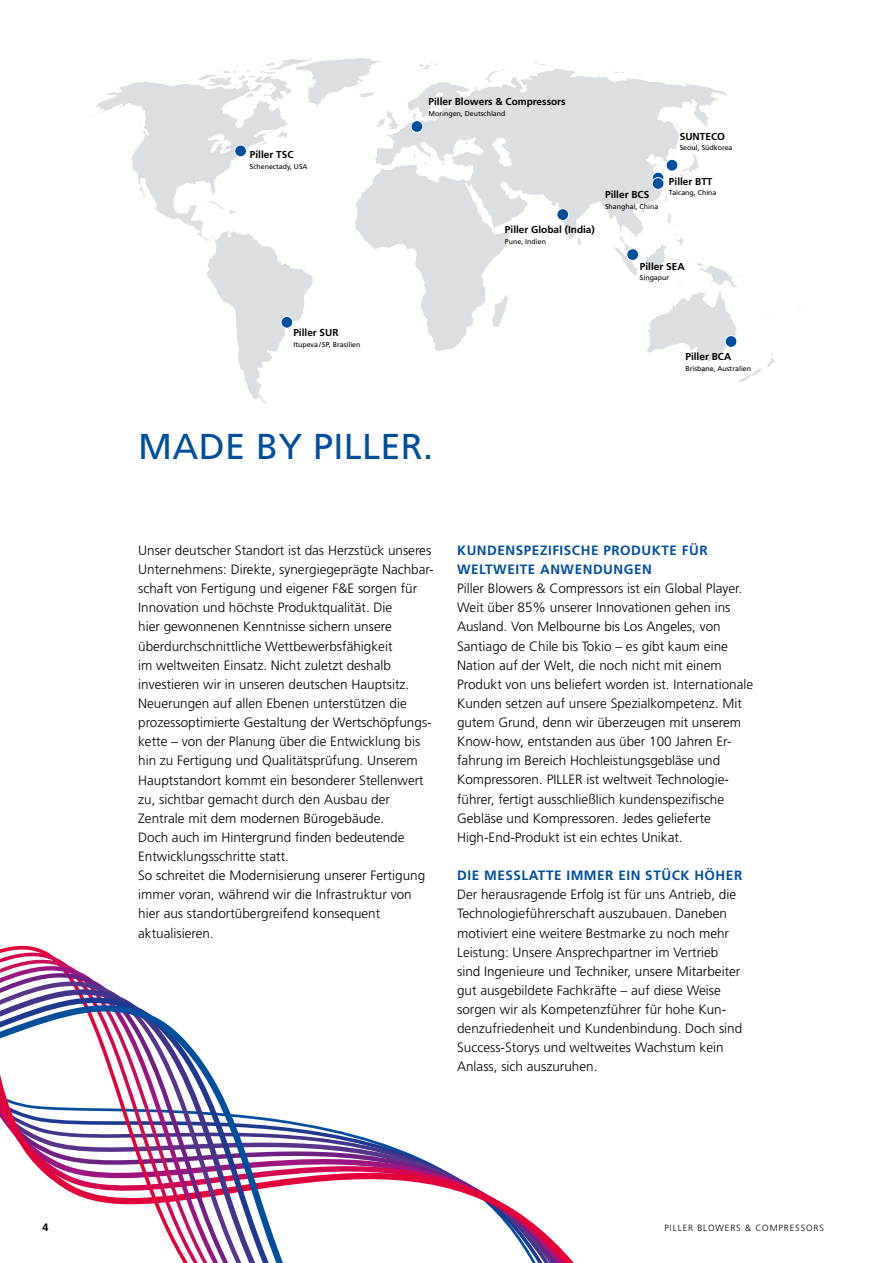
<style>
.page{position:relative;width:893px;height:1263px;background:#fff}
.page>*{position:absolute;margin:0;border:0;box-sizing:border-box;transform-origin:0 0}
.t1{font:36px "Frutiger LT Std";letter-spacing:.01em;color:#004e9e}
.t2{font:300 13.5px/19.2px "Frutiger LT Std";color:#000}
.t3{font:700 13.5px/19.2px "Frutiger LT Std";letter-spacing:.04em;color:#004e9e}
.t4{font:700 10.8px "Frutiger LT Std";color:#000}
.t5{font:700 10.05px "Frutiger LT Std";color:#000}
.t6{font:300 9px "Frutiger LT Std";letter-spacing:.1em;color:#000}
.t7{font:7.05px "Frutiger LT Std";color:#000}
</style>
<div class="page">
<svg style="left:90px;top:58px;width:709px;height:345px"></svg>
<div style="left:627px;top:249px;width:12px;height:11px;background:#004e9e;border-radius:50%"></div>
<div style="left:626px;top:248px;width:13px;height:13px;border:1px solid #fff;border-radius:50%"></div>
<div style="left:666px;top:159px;width:12px;height:12px;background:#004e9e;border-radius:50%"></div>
<div style="left:666px;top:159px;width:12px;height:13px;border:1px solid #fff;border-radius:50%"></div>
<div style="left:557px;top:209px;width:12px;height:11px;background:#004e9e;border-radius:50%"></div>
<div style="left:556px;top:208px;width:13px;height:13px;border:1px solid #fff;border-radius:50%"></div>
<div style="left:652px;top:172px;width:12px;height:12px;background:#004e9e;border-radius:50%"></div>
<div style="left:652px;top:172px;width:12px;height:12px;border:1px solid #fff;border-radius:50%"></div>
<div style="left:652px;top:178px;width:12px;height:11px;background:#004e9e;border-radius:50%"></div>
<div style="left:652px;top:177px;width:12px;height:13px;border:1px solid #fff;border-radius:50%"></div>
<div style="left:411px;top:121px;width:12px;height:11px;background:#004e9e;border-radius:50%"></div>
<div style="left:411px;top:120px;width:12px;height:13px;border:1px solid #fff;border-radius:50%"></div>
<div style="left:235px;top:145px;width:11px;height:12px;background:#004e9e;border-radius:50%"></div>
<div style="left:234px;top:145px;width:13px;height:12px;border:1px solid #fff;border-radius:50%"></div>
<div style="left:281px;top:316px;width:12px;height:12px;background:#004e9e;border-radius:50%"></div>
<div style="left:280px;top:316px;width:13px;height:13px;border:1px solid #fff;border-radius:50%"></div>
<div style="left:725px;top:336px;width:12px;height:11px;background:#004e9e;border-radius:50%"></div>
<div style="left:725px;top:335px;width:12px;height:13px;border:1px solid #fff;border-radius:50%"></div>
<svg style="left:0;top:945px;width:574px;height:318px"></svg>
<svg style="left:0;top:1028px;width:6px;height:29px"></svg>
<p class="t5" style="left:250px;top:149px;width:45px">Piller TSC</p>
<p class="t7" style="left:250px;top:162px;width:59px">Schenectady, USA</p>
<p class="t5" style="left:293px;top:326px;width:47px">Piller SUR</p>
<p class="t7" style="left:293px;top:340px;width:69px">Itupeva / SP, Brasilien</p>
<p class="t5" style="left:428px;top:96px;width:139px">Piller Blowers &amp; Compressors</p>
<p class="t7" style="left:428px;top:109px;width:78px">Moringen, Deutschland</p>
<p class="t5" style="left:505px;top:224px;width:91px">Piller Global (India)</p>
<p class="t7" style="left:505px;top:237px;width:43px">Pune, Indien</p>
<p class="t5" style="left:605px;top:189px;width:46px">Piller BCS</p>
<p class="t7" style="left:605px;top:202px;width:55px">Shanghai, China</p>
<p class="t5" style="left:680px;top:130px;width:47px">SUNTECO</p>
<p class="t7" style="left:680px;top:144px;width:54px">Seoul, Südkorea</p>
<p class="t5" style="left:669px;top:175px;width:45px">Piller BTT</p>
<p class="t7" style="left:669px;top:189px;width:49px">Taicang, China</p>
<p class="t5" style="left:640px;top:260px;width:46px">Piller SEA</p>
<p class="t7" style="left:640px;top:274px;width:31px">Singapur</p>
<p class="t5" style="left:685px;top:351px;width:47px">Piller BCA</p>
<p class="t7" style="left:685px;top:364px;width:67px">Brisbane, Australien</p>
<h1 class="t1" style="left:138px;top:426px;width:297px">MADE BY PILLER.</h1>
<p class="t2" style="left:138px;top:541px;width:296px">Unser deutscher Standort ist das Herzstück unseres Unternehmens: Direkte, synergiegeprägte Nachbar&shy;schaft von Fertigung und eigener F&amp;E sorgen für Innovation und höchste Produktqualität. Die<br>hier gewonnenen Kenntnisse sichern unsere überdurchschnittliche Wettbewerbsfähigkeit<br>im weltweiten Einsatz. Nicht zuletzt deshalb investieren wir in unseren deutschen Hauptsitz.<br>Neuerungen auf allen Ebenen unterstützen die prozessoptimierte Gestaltung der Wertschöpfungs&shy;kette – von der Planung über die Entwicklung bis hin zu Fertigung und Qualitätsprüfung. Unserem Hauptstandort kommt ein besonderer Stellenwert zu, sichtbar gemacht durch den Ausbau der Zentrale mit dem modernen Bürogebäude.<br>Doch auch im Hintergrund finden bedeutende Entwicklungsschritte statt.<br>So schreitet die Modernisierung unserer Fertigung immer voran, während wir die Infrastruktur von hier aus standortübergreifend konsequent aktualisieren.</p>
<p class="t3" style="left:457px;top:541px;width:252px">KUNDENSPEZIFISCHE PRODUKTE FÜR<br>WELTWEITE ANWENDUNGEN</p>
<p class="t2" style="left:457px;top:579px;width:298px">Piller Blowers &amp; Compressors ist ein Global Player.<br>Weit über 85% unserer Innovationen gehen ins Ausland. Von Melbourne bis Los Angeles, von Santiago de Chile bis Tokio – es gibt kaum eine Nation auf der Welt, die noch nicht mit einem Produkt von uns beliefert worden ist. Internationale Kunden setzen auf unsere Spezialkompetenz. Mit gutem Grund, denn wir überzeugen mit unserem Know-how, entstanden aus über 100 Jahren Er&shy;fahrung im Bereich Hochleistungsgebläse und Kompressoren. PILLER ist weltweit Technologie&shy;führer, fertigt ausschließlich kundenspezifische Gebläse und Kompressoren. Jedes gelieferte High-End-Produkt ist ein echtes Unikat.</p>
<p class="t3" style="left:457px;top:866px;width:287px">DIE MESSLATTE IMMER EIN STÜCK HÖHER</p>
<p class="t2" style="left:457px;top:885px;width:287px">Der herausragende Erfolg ist für uns Antrieb, die Technologieführerschaft auszubauen. Daneben motiviert eine weitere Bestmarke zu noch mehr Leistung: Unsere Ansprechpartner im Vertrieb sind Ingenieure und Techniker, unsere Mitarbeiter gut ausgebildete Fachkräfte – auf diese Weise sorgen wir als Kompetenzführer für hohe Kun&shy;denzufriedenheit und Kundenbindung. Doch sind Success-Storys und weltweites Wachstum kein Anlass, sich auszuruhen.</p>
<p class="t4" style="left:43px;top:1221px;width:8px">4</p>
<p class="t6" style="left:665px;top:1223px;width:161px">PILLER BLOWERS &amp; COMPRESSORS</p>
</div>
